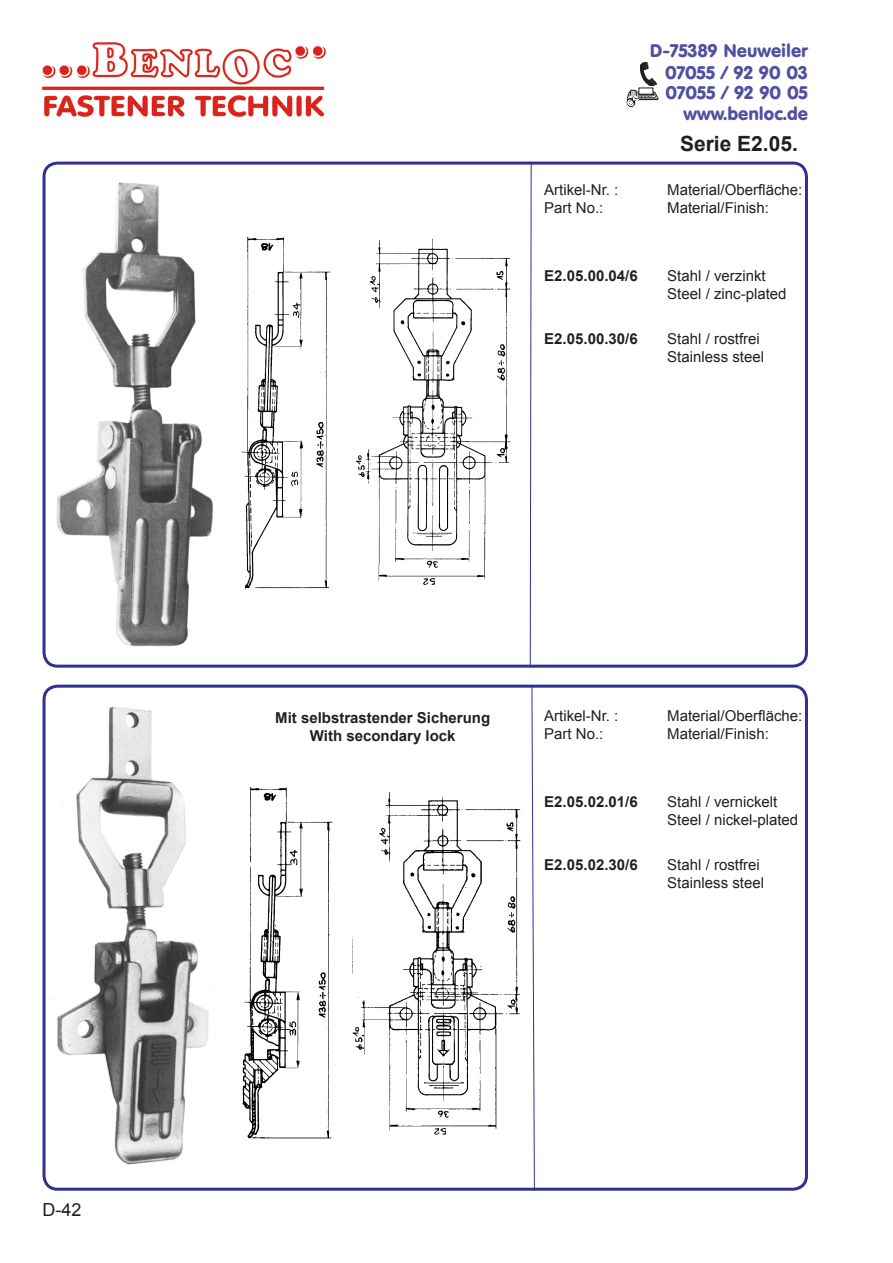
<style>
.page{position:relative;width:893px;height:1263px;background:#fff}
.page>*{position:absolute;margin:0;border:0;box-sizing:border-box;transform-origin:0 0}
.t1{font:700 21px "Arial";color:#231f20}
.t2{font:18px "VAG Rounded BT";color:#504fa1}
.t3{font:18px "Arial";color:#231f20}
.t4{font:15px/18px "Arial";color:#231f20}
.t5{font:700 15px "Arial";color:#231f20}
</style>
<div class="page">
<svg style="left:627px;top:90px;width:31px;height:16px"></svg>
<img style="left:640px;top:63px;width:16px;height:22px">
<img style="left:43px;top:43px;width:283px;height:74px">
<div style="left:43px;top:162px;width:765px;height:506px;border:3px solid #2e3092;border-radius:14px"></div>
<svg style="left:529px;top:161px;width:3px;height:507px"></svg>
<div style="left:43px;top:685px;width:765px;height:506px;border:3px solid #2e3092;border-radius:14px"></div>
<img style="left:56px;top:182px;width:157px;height:465px">
<svg style="left:531px;top:684px;width:4px;height:507px"></svg>
<img style="left:241px;top:236px;width:89px;height:355px">
<img style="left:57px;top:707px;width:152px;height:458px">
<img style="left:353px;top:792px;width:168px;height:343px">
<img style="left:242px;top:786px;width:91px;height:353px">
<img style="left:356px;top:238px;width:155px;height:347px">
<p class="t3" style="left:43px;top:1198px;width:41px">D-42</p>
<p class="t2" style="left:650px;top:39px;width:160px">D-75389 Neuweiler</p>
<p class="t2" style="left:665px;top:61px;width:144px">07055 / 92 90 03</p>
<p class="t2" style="left:665px;top:82px;width:144px">07055 / 92 90 05</p>
<p class="t2" style="left:684px;top:102px;width:126px">www.benloc.de</p>
<p class="t1" style="left:680px;top:130px;width:119px">Serie E2.05.</p>
<p class="t4" style="left:544px;top:181px;width:76px">Artikel-Nr. :</p>
<p class="t4" style="left:667px;top:181px;width:137px">Material/Oberfläche:</p>
<p class="t4" style="left:544px;top:199px;width:61px">Part No.:</p>
<p class="t4" style="left:667px;top:199px;width:103px">Material/Finish:</p>
<p class="t5" style="left:544px;top:265px;width:95px">E2.05.00.04/6</p>
<p class="t4" style="left:667px;top:267px;width:100px">Stahl / verzinkt</p>
<p class="t4" style="left:667px;top:285px;width:121px">Steel / zinc-plated</p>
<p class="t5" style="left:544px;top:328px;width:95px">E2.05.00.30/6</p>
<p class="t4" style="left:667px;top:330px;width:98px">Stahl / rostfrei<br>Stainless steel</p>
<p class="t5" style="left:275px;top:707px;width:217px">Mit selbstrastender Sicherung</p>
<p class="t5" style="left:310px;top:725px;width:147px">With secondary lock</p>
<p class="t4" style="left:544px;top:707px;width:76px">Artikel-Nr. :</p>
<p class="t4" style="left:667px;top:707px;width:137px">Material/Oberfläche:</p>
<p class="t4" style="left:544px;top:725px;width:61px">Part No.:</p>
<p class="t4" style="left:667px;top:725px;width:103px">Material/Finish:</p>
<p class="t5" style="left:544px;top:792px;width:95px">E2.05.02.01/6</p>
<p class="t4" style="left:667px;top:793px;width:132px">Stahl / vernickelt<br>Steel / nickel-plated</p>
<p class="t5" style="left:544px;top:855px;width:95px">E2.05.02.30/6</p>
<p class="t4" style="left:667px;top:856px;width:98px">Stahl / rostfrei<br>Stainless steel</p>
</div>
